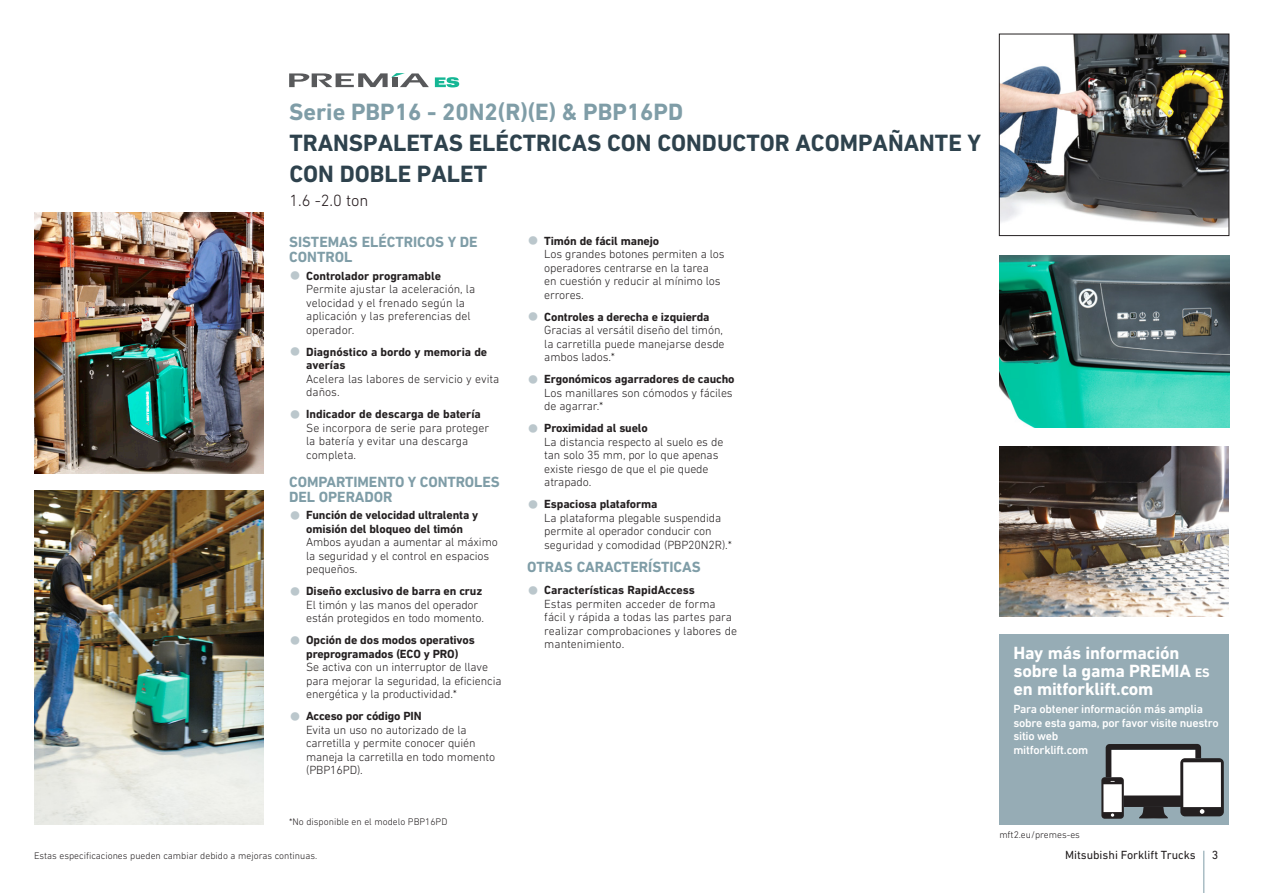
<style>
.page{position:relative;width:1263px;height:893px;background:#fff}
.page>*{position:absolute;margin:0;border:0;box-sizing:border-box;transform-origin:0 0}
.Inside_Capacity_Norm{font:700 24px/30.3px "DIN Next LT Pro";color:#2e424d}
.Inside_Series_Name_N{font:700 24px "DIN Next LT Pro";color:#7f9da7}
.Boxout-Header{font:700 18px/18px "DIN Next LT Pro";letter-spacing:-.01em;color:#fff}
.Inside_Capacity_Norm-2{font:300 16.5px "DIN Next LT Pro";color:#23191c}
.TOP_FEATURES_Section{font:700 15px/15px "DIN Next LT Pro";letter-spacing:-.005em;color:#7f9da7}
.FAB_Bullets{font:700 15px "DIN Next LT Pro";color:#7f9da7}
.t1{font:300 12px/13.5px "DIN Next LT Pro";letter-spacing:-.01em;color:#231f20}
.Back_Reverse_-_N{font:500 12px/13.5px "DIN Next LT Pro";letter-spacing:-.02em;color:#fff}
.t2{font:12px "DIN Next LT Pro";color:#231f20}
.BODY_Smallprint_Norm{font:300 9.75px "DIN Next LT Pro";color:#231f20}
.s1{font-family:"Helvetica Neue LT Std";font-stretch:condensed;font-size:24px;color:#bbc7cc}
.s2{font-weight:700}
.s3{font-size:12.6px}
</style>
<div class="page">
<div style="left:999px;top:634px;width:230px;height:191px;background:#96acb5"></div>
<div style="left:1111px;top:750px;width:84px;height:46px;background:#fff"></div>
<svg style="left:1139px;top:807px;width:29px;height:12px"></svg>
<div style="left:1101px;top:777px;width:23px;height:42px;background:#231f20;border-radius:3px"></div>
<svg style="left:1111px;top:813px;width:3px;height:4px"></svg>
<div style="left:1103px;top:784px;width:19px;height:28px;background:#fff"></div>
<div style="left:1180px;top:758px;width:44px;height:58px;background:#231f20;border-radius:5px"></div>
<svg style="left:1200px;top:809px;width:4px;height:5px"></svg>
<div style="left:1183px;top:762px;width:38px;height:45px;background:#fff"></div>
<svg style="left:1106px;top:744px;width:95px;height:38px"></svg>
<div style="left:1124px;top:795px;width:57px;height:12px;background:#231f20"></div>
<svg style="left:289px;top:73px;width:140px;height:14px"></svg>
<svg style="left:435px;top:77px;width:24px;height:10px"></svg>
<img style="left:34px;top:490px;width:230px;height:335px">
<img style="left:1001px;top:36px;width:226px;height:191px">
<div style="left:999px;top:34px;width:230px;height:202px;border:1px solid #231f20"></div>
<img style="left:34px;top:213px;width:230px;height:260px">
<img style="left:999px;top:447px;width:230px;height:170px">
<img style="left:999px;top:255px;width:230px;height:173px">
<hr style="left:1203px;top:851px;width:1px;height:42px;background:#7f9da7">
<p class="Inside_Series_Name_N" style="left:289px;top:98px;width:395px">Serie PBP16 - 20N2(R)(E) &amp; PBP16PD</p>
<p class="Inside_Capacity_Norm" style="left:289px;top:128px;width:693px">TRANSPALETAS ELÉCTRICAS CON CONDUCTOR ACOMPAÑANTE Y<br>CON DOBLE PALET</p>
<p class="Inside_Capacity_Norm-2" style="left:289px;top:191px;width:81px">1.6 -2.0 ton</p>
<p class="TOP_FEATURES_Section" style="left:289px;top:234px;width:190px">SISTEMAS ELÉCTRICOS Y DE<br>CONTROL</p>
<p class="t1" style="left:306px;top:269px;width:170px;text-indent:-17px"><span class="s1">•</span> <span class="s2">Controlador programable<br></span>Permite ajustar la aceleración, la velocidad y el frenado según la aplicación y las preferencias del operador.</p>
<p class="t1" style="left:306px;top:345px;width:195px;text-indent:-17px"><span class="s1">•</span> <span class="s2">Diagnóstico a bordo y memoria de averías<br></span>Acelera las labores de servicio y evita daños.</p>
<p class="t1" style="left:306px;top:407px;width:185px;text-indent:-17px"><span class="s1">•</span> <span class="s2">Indicador de descarga de batería<br></span>Se incorpora de serie para proteger la batería y evitar una descarga completa.</p>
<p class="TOP_FEATURES_Section" style="left:289px;top:474px;width:212px">COMPARTIMENTO Y CONTROLES<br>DEL OPERADOR</p>
<p class="t1" style="left:306px;top:508px;width:193px;text-indent:-17px"><span class="s1">•</span> <span class="s2">Función de velocidad ultralenta y omisión del bloqueo del timón<br></span>Ambos ayudan a aumentar al máximo la seguridad y el control en espacios pequeños.</p>
<p class="t1" style="left:306px;top:584px;width:179px;text-indent:-17px"><span class="s1">•</span> <span class="s2">Diseño exclusivo de barra en cruz<br></span>El timón y las manos del operador están protegidos en todo momento.</p>
<p class="t1" style="left:306px;top:633px;width:197px;text-indent:-17px"><span class="s1">•</span> <span class="s2">Opción de dos modos operativos preprogramados (ECO y PRO)<br></span>Se activa con un interruptor de llave para mejorar la seguridad, la eficiencia energética y la productividad.*</p>
<p class="t1" style="left:306px;top:709px;width:190px;text-indent:-17px"><span class="s1">•</span> <span class="s2">Acceso por código PIN<br></span>Evita un uso no autorizado de la carretilla y permite conocer quién maneja la carretilla en todo momento (PBP16PD).</p>
<p class="BODY_Smallprint_Norm" style="left:289px;top:816px;width:160px">*No disponible en el modelo PBP16PD</p>
<p class="BODY_Smallprint_Norm" style="left:34px;top:850px;width:285px">Estas especificaciones pueden cambiar debido a mejoras continuas.</p>
<p class="t1" style="left:544px;top:234px;width:182px;text-indent:-17px"><span class="s1">•</span> <span class="s2">Timón de fácil manejo<br></span>Los grandes botones permiten a los operadores centrarse en la tarea<br>en cuestión y reducir al mínimo los errores.</p>
<p class="t1" style="left:544px;top:310px;width:182px;text-indent:-17px"><span class="s1">•</span> <span class="s2">Controles a derecha e izquierda<br></span>Gracias al versátil diseño del timón, la carretilla puede manejarse desde ambos lados.*</p>
<p class="t1" style="left:544px;top:372px;width:192px;text-indent:-17px"><span class="s1">•</span> <span class="s2">Ergonómicos agarradores de caucho<br></span>Los manillares son cómodos y fáciles de agarrar.*</p>
<p class="t1" style="left:544px;top:421px;width:181px;text-indent:-17px"><span class="s1">•</span> <span class="s2">Proximidad al suelo<br></span>La distancia respecto al suelo es de tan solo 35 mm, por lo que apenas existe riesgo de que el pie quede atrapado.</p>
<p class="t1" style="left:544px;top:497px;width:189px;text-indent:-17px"><span class="s1">•</span> <span class="s2">Espaciosa plataforma<br></span>La plataforma plegable suspendida permite al operador conducir con seguridad y comodidad (PBP20N2R).*</p>
<p class="FAB_Bullets" style="left:527px;top:558px;width:175px">OTRAS CARACTERÍSTICAS</p>
<p class="t1" style="left:544px;top:583px;width:194px;text-indent:-17px"><span class="s1">•</span> <span class="s2">Características RapidAccess<br></span>Estas permiten acceder de forma fácil y rápida a todas las partes para realizar comprobaciones y labores de mantenimiento.</p>
<p class="Boxout-Header" style="left:1013px;top:644px;width:198px">Hay más información sobre la gama PREMIA <span class="s3">es </span>en mitforklift.com</p>
<p class="Back_Reverse_-_N" style="left:1013px;top:702px;width:207px">Para obtener información más amplia sobre esta gama, por favor visite nuestro sitio web<br>mitforklift.com</p>
<p class="BODY_Smallprint_Norm" style="left:999px;top:829px;width:82px">mft2.eu/premes-es</p>
<p class="t2" style="left:1065px;top:848px;width:132px">Mitsubishi Forklift Trucks</p>
<p class="t2" style="left:1212px;top:848px;width:8px">3</p>
</div>
